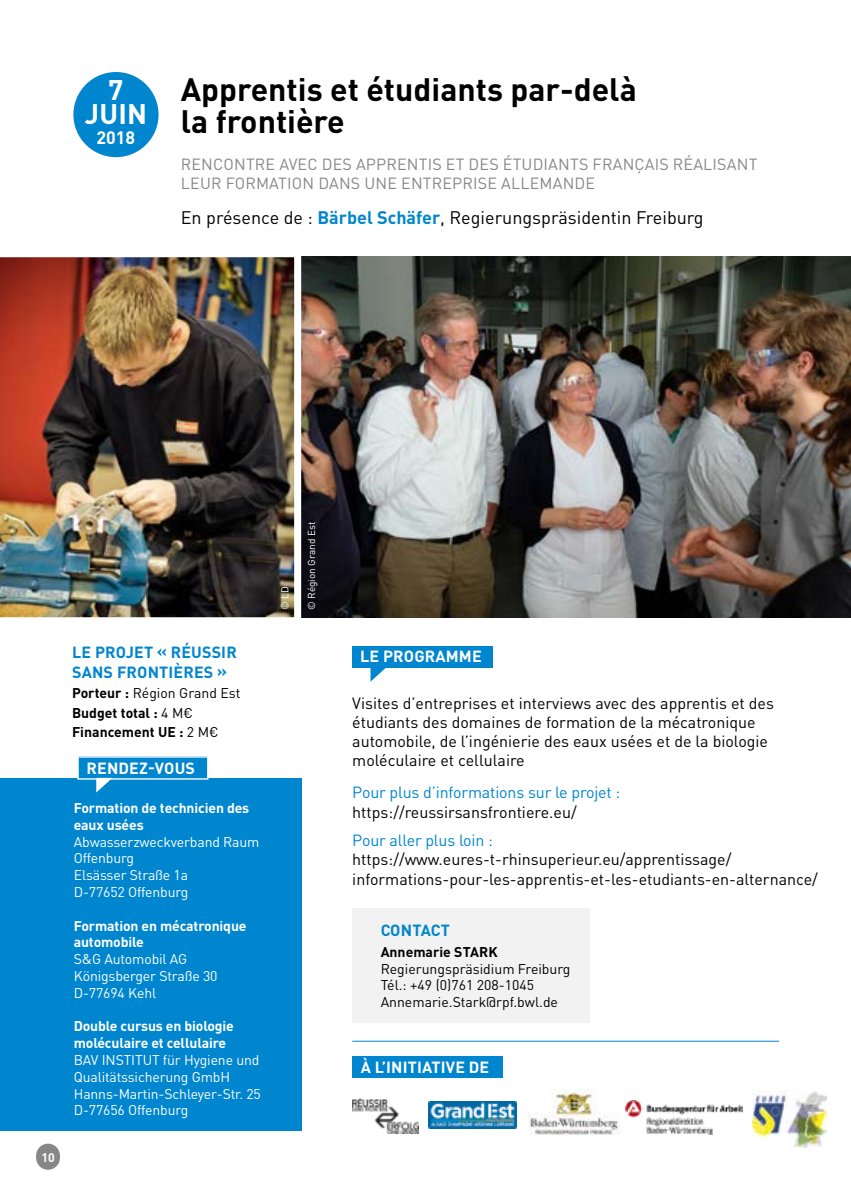
<style>
.page{position:relative;width:851px;height:1191px;background:#fff}
.page>*{position:absolute;margin:0;border:0;box-sizing:border-box;transform-origin:0 0}
.t1{font:700 32px/32px "DIN Pro";color:#000}
.t2{font:700 28px/24px "DIN Pro";color:#fff;text-align:center}
.t3{font:18px "DIN Pro";color:#000}
.t4{font:700 17.8px "DIN Pro";color:#fff}
.t5{font:16px/19.2px "DIN Pro";color:#000}
.t6{font:16px/19.2px "DIN Pro";letter-spacing:.01em;color:#878787}
.t7{font:16px "DIN Pro";letter-spacing:-.01em;color:#0086ce}
.t8{font:700 16px/19.2px "DIN Pro";letter-spacing:.01em;color:#0086ce}
.t9{font:700 16px "DIN Pro";letter-spacing:.01em;color:#fff}
.t10{font:14px/16.8px "DIN Pro";letter-spacing:-.01em;color:#fff}
.t11{font:700 14px/16.8px "DIN Pro";letter-spacing:-.01em;color:#fff}
.t12{font:14px/16.8px "DIN Pro";color:#000}
.t13{font:700 14px/19.6px "DIN Pro";color:#000}
.t14{font:700 12.4px "DIN Pro";color:#fff}
.t15{font:10px "DIN Pro";color:#fff}
.s1{font-weight:700;color:#0086ce}
.s2{font-weight:400}
</style>
<div class="page">
<div style="left:73px;top:72px;width:85px;height:85px;background:#0086ce;border-radius:50%"></div>
<div style="left:352px;top:908px;width:238px;height:114px;background:#f2f2f2"></div>
<div style="left:0;top:779px;width:301px;height:352px;background:#0086ce"></div>
<div style="left:78px;top:757px;width:130px;height:22px;background:#0086ce"></div>
<svg style="left:96px;top:778px;width:16px;height:14px"></svg>
<hr style="left:850px;top:1040px;width:1px;height:98px;background:#f2f2f2">
<hr style="left:850px;top:940px;width:1px;height:100px;background:#0086ce">
<svg style="left:36px;top:1143px;width:24px;height:24px"></svg>
<div style="left:352px;top:646px;width:140px;height:21px;background:#0086ce"></div>
<svg style="left:370px;top:667px;width:16px;height:14px"></svg>
<img style="left:304px;top:257px;width:546px;height:361px">
<img style="left:0;top:256px;width:304px;height:362px">
<hr style="left:352px;top:1040px;width:426px;height:1px;background:#0086ce">
<div style="left:353px;top:1056px;width:150px;height:22px;background:#0086ce"></div>
<img style="left:428px;top:1101px;width:89px;height:27px">
<img style="left:625px;top:1100px;width:117px;height:34px">
<img style="left:752px;top:1090px;width:74px;height:57px">
<img style="left:528px;top:1089px;width:91px;height:46px">
<img style="left:352px;top:1098px;width:66px;height:35px">
<div style="left:36px;top:1146px;width:24px;height:23px;background:#878787;border-radius:50%"></div>
<h2 class="t2" style="left:85px;top:76px;width:64px">7<br>JUIN</h2>
<p class="t4" style="left:96px;top:125px;width:40px">2018</p>
<h1 class="t1" style="left:181px;top:72px;width:457px">Apprentis et étudiants par-delà la frontière</h1>
<p class="t6" style="left:181px;top:154px;width:578px">RENCONTRE AVEC DES APPRENTIS ET DES ÉTUDIANTS FRANÇAIS RÉALISANT<br>LEUR FORMATION DANS UNE ENTREPRISE ALLEMANDE</p>
<p class="t3" style="left:181px;top:206px;width:524px">En présence de : <span class="s1">Bärbel Schäfer</span>, Regierungspräsidentin Freiburg</p>
<p class="t14" style="left:41px;top:1146px;width:15px">10</p>
<p class="t14" style="left:41px;top:1148px;width:15px">10</p>
<p class="t8" style="left:72px;top:642px;width:166px">LE PROJET « RÉUSSIR<br>SANS FRONTIÈRES »</p>
<p class="t13" style="left:72px;top:683px;width:170px">Porteur : <span class="s2">Région Grand Est<br></span>Budget total : <span class="s2">4 M€<br></span>Financement UE : <span class="s2">2 M€</span></p>
<p class="t9" style="left:87px;top:757px;width:110px">RENDEZ-VOUS</p>
<p class="t11" style="left:74px;top:799px;width:177px">Formation de technicien des eaux usées</p>
<p class="t10" style="left:74px;top:832px;width:187px">Abwasserzweckverband Raum<br>Offenburg<br>Elsässer Straße 1a<br>D-77652 Offenburg</p>
<p class="t11" style="left:74px;top:916px;width:174px">Formation en mécatronique automobile</p>
<p class="t10" style="left:74px;top:950px;width:145px">S&amp;G Automobil AG<br>Königsberger Straße 30<br>D-77694 Kehl</p>
<p class="t11" style="left:74px;top:1017px;width:162px">Double cursus en biologie moléculaire et cellulaire</p>
<p class="t10" style="left:74px;top:1051px;width:188px">BAV INSTITUT für Hygiene und<br>Qualitätssicherung GmbH<br>Hanns-Martin-Schleyer-Str. 25<br>D-77656 Offenburg</p>
<p class="t15" style="left:278px;top:610px;width:25px;rotate:-90deg">© LD</p>
<p class="t15" style="left:305px;top:610px;width:90px;rotate:-90deg">© Région Grand Est</p>
<p class="t9" style="left:360px;top:646px;width:123px">LE PROGRAMME</p>
<p class="t5" style="left:352px;top:692px;width:423px">Visites d’entreprises et interviews avec des apprentis et des étudiants des domaines de formation de la mécatronique automobile, de l’ingénierie des eaux usées et de la biologie moléculaire et cellulaire</p>
<p class="t7" style="left:352px;top:781px;width:269px">Pour plus d’informations sur le projet :</p>
<p class="t5" style="left:352px;top:801px;width:226px">https://reussirsansfrontiere.eu/</p>
<p class="t7" style="left:352px;top:829px;width:142px">Pour aller plus loin :</p>
<p class="t5" style="left:352px;top:849px;width:467px">https://www.eures-t-rhinsuperieur.eu/apprentissage/ informations-pour-les-apprentis-et-les-etudiants-en-alternance/</p>
<p class="t8" style="left:380px;top:920px;width:71px">CONTACT</p>
<p class="t13" style="left:380px;top:941px;width:118px">Annemarie STARK</p>
<p class="t12" style="left:380px;top:959px;width:191px">Regierungspräsidium Freiburg<br>Tél.: +49 (0)761 208-1045<br>Annemarie.Stark@rpf.bwl.de</p>
<p class="t9" style="left:360px;top:1056px;width:130px">À L’INITIATIVE DE</p>
</div>
